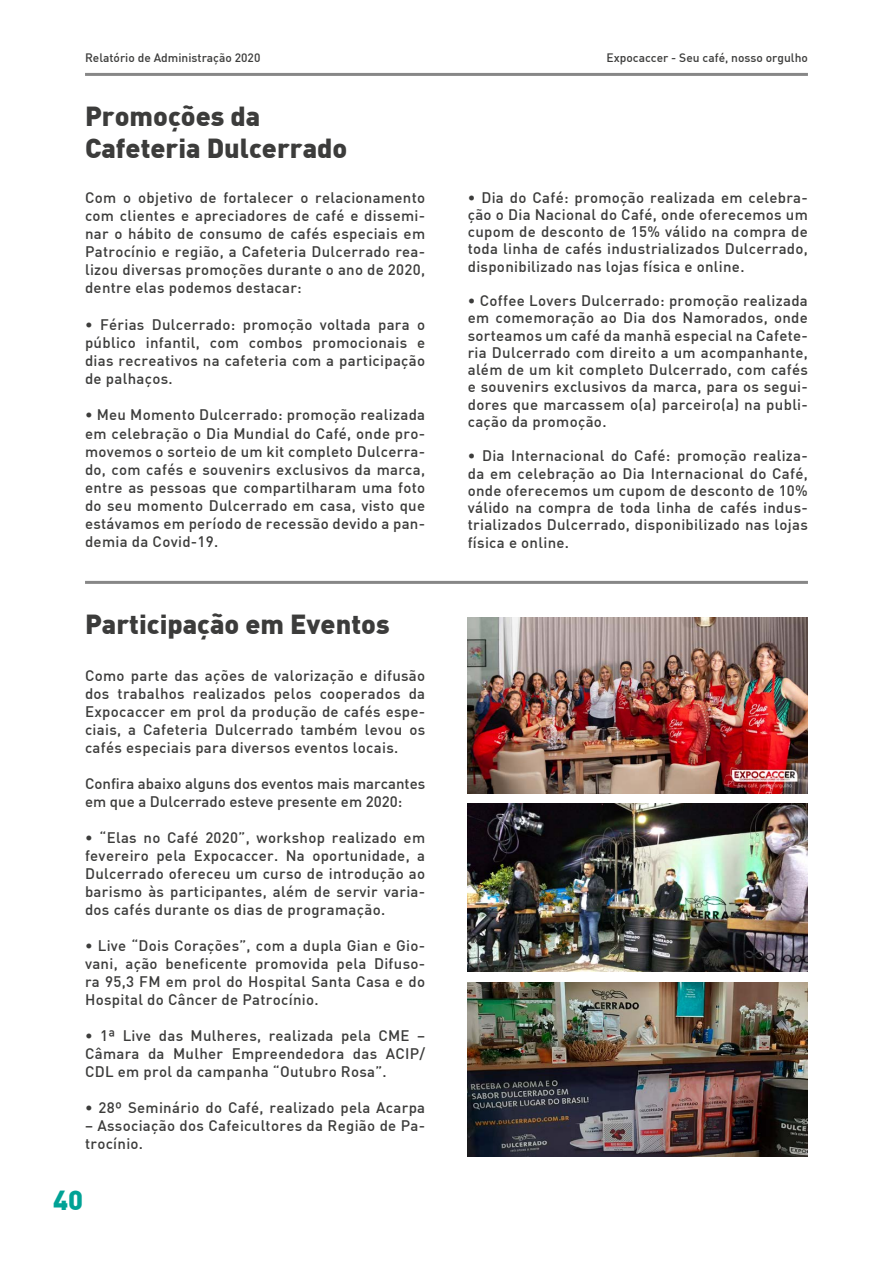
<style>
.page{position:relative;width:893px;height:1263px;background:#fff}
.page>*{position:absolute;margin:0;border:0;box-sizing:border-box;transform-origin:0 0}
.t1{font:900 27px/32.2px "DIN";color:#3c3c3b}
.t2{font:900 27px "DIN";color:#00a295}
.t3{font:500 15px/18.1px "DIN";letter-spacing:.02em;color:#3c3c3b;text-align:justify}
.t4{font:500 15px/18px "DIN";color:#3c3c3b}
.t5{font:500 12px "DIN";color:#3c3c3b}
</style>
<div class="page">
<hr style="left:85px;top:73px;width:723px;height:3px;background:#878787">
<img style="left:468px;top:617px;width:340px;height:176px">
<img style="left:468px;top:804px;width:340px;height:168px">
<img style="left:468px;top:982px;width:340px;height:175px">
<hr style="left:85px;top:581px;width:723px;height:3px;background:#878787">
<p class="t5" style="left:85px;top:50px;width:177px">Relatório de Administração 2020</p>
<p class="t5" style="left:606px;top:50px;width:203px">Expocaccer - Seu café, nosso orgulho</p>
<h1 class="t1" style="left:85px;top:98px;width:264px">Promoções da<br>Cafeteria Dulcerrado</h1>
<p class="t3" style="left:85px;top:188px;width:342px">Com o objetivo de fortalecer o relacionamento com clientes e apreciadores de café e dissemi&shy;nar o hábito de consumo de cafés especiais em Patrocínio e região, a Cafeteria Dulcerrado rea&shy;lizou diversas promoções durante o ano de 2020, dentre elas podemos destacar:</p>
<p class="t3" style="left:85px;top:315px;width:342px">• Férias Dulcerrado: promoção voltada para o público infantil, com combos promocionais e dias recreativos na cafeteria com a participação de palhaços.</p>
<p class="t3" style="left:85px;top:405px;width:342px">• Meu Momento Dulcerrado: promoção realizada em celebração o Dia Mundial do Café, onde pro&shy;movemos o sorteio de um kit completo Dulcerra&shy;do, com cafés e souvenirs exclusivos da marca, entre as pessoas que compartilharam uma foto do seu momento Dulcerrado em casa, visto que estávamos em período de recessão devido a pan&shy;demia da Covid-19.</p>
<h1 class="t1" style="left:85px;top:606px;width:306px">Participação em Eventos</h1>
<p class="t3" style="left:85px;top:666px;width:342px">Como parte das ações de valorização e difusão dos trabalhos realizados pelos cooperados da Expocaccer em prol da produção de cafés espe&shy;ciais, a Cafeteria Dulcerrado também levou os cafés especiais para diversos eventos locais.</p>
<p class="t4" style="left:85px;top:774px;width:342px">Confira abaixo alguns dos eventos mais marcantes em que a Dulcerrado esteve presente em 2020:</p>
<p class="t3" style="left:85px;top:828px;width:342px">• “Elas no Café 2020”, workshop realizado em fevereiro pela Expocaccer. Na oportunidade, a Dulcerrado ofereceu um curso de introdução ao barismo às participantes, além de servir varia&shy;dos cafés durante os dias de programação.</p>
<p class="t3" style="left:85px;top:936px;width:342px">• Live “Dois Corações”, com a dupla Gian e Gio&shy;vani, ação beneficente promovida pela Difuso&shy;ra 95,3 FM em prol do Hospital Santa Casa e do Hospital do Câncer de Patrocínio.</p>
<p class="t3" style="left:85px;top:1026px;width:342px">• 1ª Live das Mulheres, realizada pela CME – Câmara da Mulher Empreendedora das ACIP/ CDL em prol da campanha “Outubro Rosa”.</p>
<p class="t3" style="left:85px;top:1097px;width:342px">• 28º Seminário do Café, realizado pela Acarpa</p>
<p class="t3" style="left:85px;top:1116px;width:342px">– Associação dos Cafeicultores da Região de Pa&shy;trocínio.</p>
<h1 class="t2" style="left:53px;top:1182px;width:32px">40</h1>
<p class="t3" style="left:468px;top:188px;width:342px;line-height:17.2px">• Dia do Café: promoção realizada em celebra&shy;ção o Dia Nacional do Café, onde oferecemos um cupom de desconto de 15% válido na compra de toda linha de cafés industrializados Dulcerrado, disponibilizado nas lojas física e online.</p>
<p class="t3" style="left:468px;top:291px;width:342px;line-height:17.2px">• Coffee Lovers Dulcerrado: promoção realizada em comemoração ao Dia dos Namorados, onde sorteamos um café da manhã especial na Cafete&shy;ria Dulcerrado com direito a um acompanhante, além de um kit completo Dulcerrado, com cafés e souvenirs exclusivos da marca, para os segui&shy;dores que marcassem o(a) parceiro(a) na publi&shy;cação da promoção.</p>
<p class="t3" style="left:468px;top:447px;width:342px;line-height:17.4px">• Dia Internacional do Café: promoção realiza&shy;da em celebração ao Dia Internacional do Café, onde oferecemos um cupom de desconto de 10% válido na compra de toda linha de cafés indus&shy;trializados Dulcerrado, disponibilizado nas lojas física e online.</p>
</div>
